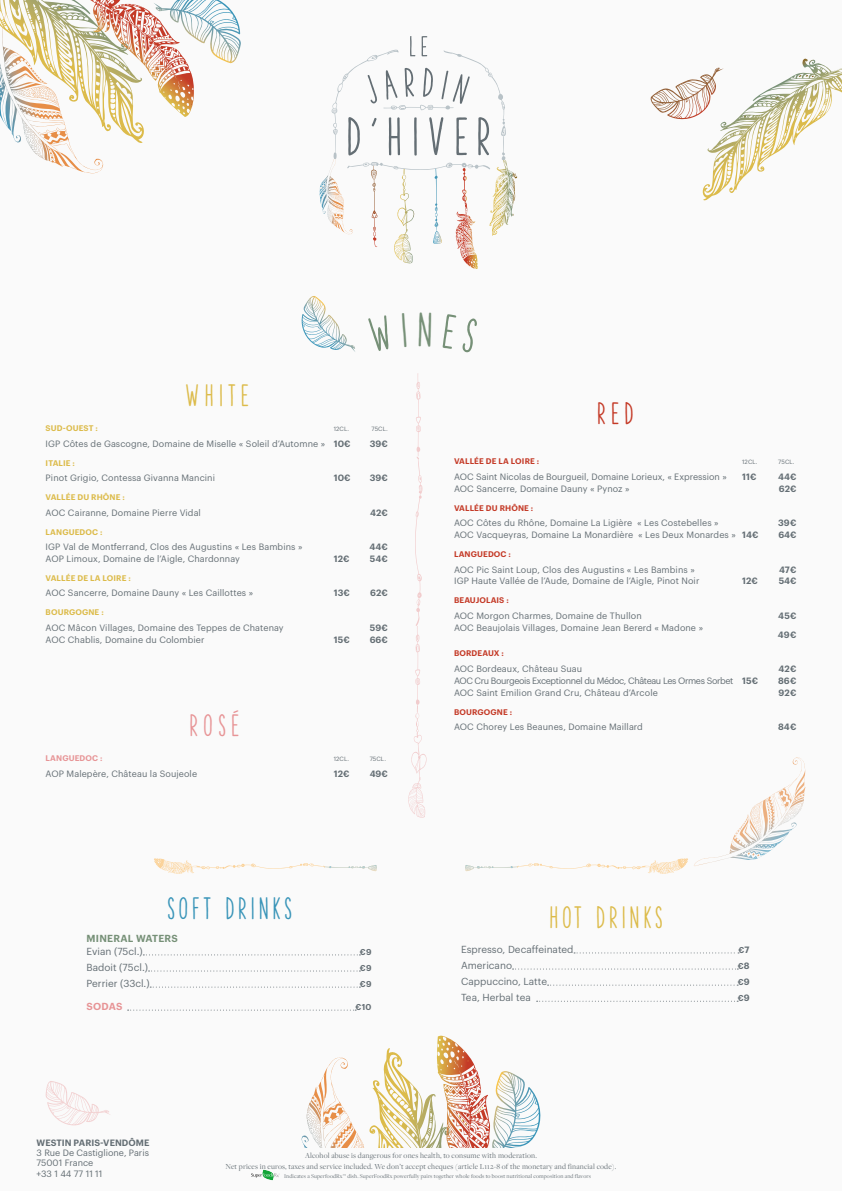
<style>
.page{position:relative;width:842px;height:1191px;background:#fafafa}
.page>*{position:absolute;margin:0;border:0;box-sizing:border-box;transform-origin:0 0}
.t1{font:900 29px "The Hand";letter-spacing:.15em;color:#dcbb4a}
.t2{font:900 29px "The Hand";letter-spacing:.15em;color:#3894b8}
.t3{font:900 29px "The Hand";color:#e79496}
.t4{font:900 29px "The Hand";color:#c43a27}
.t5{font:10px "Graphik Starwood";color:#646e74}
.t6{font:600 10px "Graphik Starwood";letter-spacing:.025em;color:#769077}
.t7{font:600 10px "Graphik Starwood";letter-spacing:.015em;color:#e79496}
.t8{font:9px/10.3px "Graphik Starwood";letter-spacing:.01em;color:#646e74}
.t9{font:600 9px "Graphik Starwood";letter-spacing:.005em;color:#646e74}
.t10{font:9px "Graphik Starwood";letter-spacing:-.04em;color:#646e74}
.t11{font:600 8.4px "Graphik Starwood";color:#646e74}
.t12{font:8px/11px "Freight Disp Pro";letter-spacing:.02em;color:#646e74;text-align:center}
.t13{font:600 8px "Graphik Starwood";letter-spacing:.015em;color:#c43a27}
.t14{font:600 8px "Graphik Starwood";letter-spacing:.015em;color:#dcbb4a}
.t15{font:600 8px "Graphik Starwood";letter-spacing:.015em;color:#e79496}
.t16{font:6px "Freight Disp Pro";letter-spacing:.02em;color:#646e74}
.t17{font:6px "Graphik Starwood";letter-spacing:.015em;color:#646e74}
.s1{font-weight:600}
.s2{font-size:9px}
</style>
<div class="page">
<svg style="left:320px;top:36px;width:197px;height:233px"></svg>
<svg style="left:143px;top:954px;width:217px;height:1px"></svg>
<svg style="left:149px;top:970px;width:211px;height:1px"></svg>
<svg style="left:150px;top:986px;width:210px;height:1px"></svg>
<svg style="left:128px;top:1009px;width:228px;height:1px"></svg>
<svg style="left:574px;top:952px;width:165px;height:1px"></svg>
<svg style="left:512px;top:968px;width:226px;height:1px"></svg>
<svg style="left:548px;top:984px;width:190px;height:1px"></svg>
<svg style="left:537px;top:1000px;width:201px;height:1px"></svg>
<svg style="left:301px;top:1057px;width:39px;height:91px"></svg>
<svg style="left:369px;top:1035px;width:172px;height:113px"></svg>
<img style="left:0;top:0;width:241px;height:154px">
<svg style="left:650px;top:59px;width:192px;height:142px"></svg>
<svg style="left:408px;top:373px;width:19px;height:445px"></svg>
<svg style="left:465px;top:858px;width:223px;height:16px"></svg>
<svg style="left:154px;top:858px;width:223px;height:16px"></svg>
<svg style="left:301px;top:296px;width:54px;height:56px"></svg>
<svg style="left:46px;top:1081px;width:64px;height:45px"></svg>
<svg style="left:719px;top:757px;width:86px;height:100px"></svg>
<svg style="left:251px;top:1169px;width:29px;height:11px"></svg>
<h1 class="t1" style="left:185px;top:378px;width:65px">WHITE</h1>
<p class="t14" style="left:46px;top:422px;width:54px">SUD-OUEST :</p>
<p class="t17" style="left:334px;top:424px;width:17px">12CL.</p>
<p class="t17" style="left:371px;top:424px;width:18px">75CL.</p>
<p class="t8" style="left:46px;top:437px;width:306px">IGP Côtes de Gascogne, Domaine de Miselle « Soleil d’Automne » <span class="s1">10€</span></p>
<p class="t9" style="left:370px;top:437px;width:20px">39€</p>
<p class="t14" style="left:46px;top:456px;width:31px">ITALIE :</p>
<p class="t8" style="left:46px;top:472px;width:171px">Pinot Grigio, Contessa Givanna Mancini</p>
<p class="t9" style="left:334px;top:471px;width:18px">10€</p>
<p class="t9" style="left:370px;top:471px;width:20px">39€</p>
<p class="t14" style="left:46px;top:491px;width:81px">VALLÉE DU RHÔNE :</p>
<p class="t8" style="left:46px;top:506px;width:157px">AOC Cairanne, Domaine Pierre Vidal</p>
<p class="t9" style="left:370px;top:505px;width:19px">42€</p>
<p class="t14" style="left:46px;top:525px;width:58px">LANGUEDOC :</p>
<p class="t8" style="left:46px;top:541px;width:258px">IGP Val de Montferrand, Clos des Augustins « Les Bambins »</p>
<p class="t9" style="left:369px;top:540px;width:20px">44€</p>
<p class="t8" style="left:46px;top:553px;width:196px">AOP Limoux, Domaine de l’Aigle, Chardonnay</p>
<p class="t9" style="left:334px;top:552px;width:17px">12€</p>
<p class="t9" style="left:370px;top:552px;width:19px">54€</p>
<p class="t14" style="left:46px;top:572px;width:87px">VALLÉE DE LA LOIRE :</p>
<p class="t8" style="left:46px;top:587px;width:209px">AOC Sancerre, Domaine Dauny « Les Caillottes »</p>
<p class="t9" style="left:334px;top:586px;width:18px">13€</p>
<p class="t9" style="left:370px;top:586px;width:19px">62€</p>
<p class="t14" style="left:46px;top:606px;width:60px">BOURGOGNE :</p>
<p class="t8" style="left:46px;top:621px;width:240px">AOC Mâcon Villages, Domaine des Teppes de Chatenay</p>
<p class="t9" style="left:370px;top:620px;width:19px">59€</p>
<p class="t8" style="left:46px;top:633px;width:160px">AOC Chablis, Domaine du Colombier</p>
<p class="t9" style="left:334px;top:632px;width:17px">15€</p>
<p class="t9" style="left:370px;top:632px;width:20px">66€</p>
<h1 class="t3" style="left:190px;top:709px;width:51px">ROSÉ</h1>
<p class="t15" style="left:46px;top:752px;width:58px">LANGUEDOC :</p>
<p class="t17" style="left:334px;top:754px;width:17px">12CL.</p>
<p class="t17" style="left:370px;top:754px;width:18px">75CL.</p>
<p class="t8" style="left:46px;top:768px;width:153px">AOP Malepère, Château la Soujeole</p>
<p class="t9" style="left:334px;top:767px;width:17px">12€</p>
<p class="t9" style="left:370px;top:767px;width:20px">49€</p>
<h1 class="t2" style="left:167px;top:892px;width:125px">SOFT DRINKS</h1>
<p class="t6" style="left:87px;top:930px;width:93px">MINERAL WATERS</p>
<p class="t5" style="left:87px;top:943px;width:58px">Evian (75cl.)</p>
<p class="t11" style="left:360px;top:945px;width:13px">€9</p>
<p class="t5" style="left:87px;top:960px;width:63px">Badoit (75cl.)</p>
<p class="t11" style="left:360px;top:961px;width:13px">€9</p>
<p class="t5" style="left:87px;top:976px;width:65px">Perrier (33cl.)</p>
<p class="t11" style="left:360px;top:977px;width:13px">€9</p>
<p class="t7" style="left:87px;top:998px;width:37px">SODAS</p>
<p class="t11" style="left:356px;top:1000px;width:17px">€10</p>
<h1 class="t4" style="left:597px;top:397px;width:37px">RED</h1>
<p class="t13" style="left:454px;top:455px;width:87px">VALLÉE DE LA LOIRE :</p>
<p class="t17" style="left:742px;top:458px;width:17px">12CL.</p>
<p class="t17" style="left:778px;top:458px;width:18px">75CL.</p>
<p class="t8" style="left:454px;top:471px;width:274px">AOC Saint Nicolas de Bourgueil, Domaine Lorieux, « Expression »</p>
<p class="t9" style="left:742px;top:470px;width:16px">11€</p>
<p class="t9" style="left:778px;top:470px;width:20px">44€</p>
<p class="t8" style="left:454px;top:483px;width:177px">AOC Sancerre, Domaine Dauny « Pynoz »</p>
<p class="t9" style="left:779px;top:482px;width:19px">62€</p>
<p class="t13" style="left:454px;top:501px;width:81px">VALLÉE DU RHÔNE :</p>
<p class="t8" style="left:454px;top:517px;width:266px">AOC Côtes du Rhône, Domaine La Ligière « Les Costebelles »</p>
<p class="t9" style="left:778px;top:516px;width:20px">39€</p>
<p class="t8" style="left:454px;top:529px;width:306px">AOC Vacqueyras, Domaine La Monardière « Les Deux Monardes » <span class="s1">14€</span></p>
<p class="t9" style="left:778px;top:528px;width:19px">64€</p>
<p class="t13" style="left:454px;top:548px;width:58px">LANGUEDOC :</p>
<p class="t8" style="left:454px;top:563px;width:242px">AOC Pic Saint Loup, Clos des Augustins « Les Bambins »</p>
<p class="t9" style="left:779px;top:562px;width:19px">47€</p>
<p class="t8" style="left:454px;top:575px;width:247px">IGP Haute Vallée de l’Aude, Domaine de l’Aigle, Pinot Noir</p>
<p class="t9" style="left:742px;top:574px;width:17px">12€</p>
<p class="t9" style="left:779px;top:574px;width:19px">54€</p>
<p class="t13" style="left:454px;top:594px;width:56px">BEAUJOLAIS :</p>
<p class="t8" style="left:454px;top:609px;width:189px">AOC Morgon Charmes, Domaine de Thullon</p>
<p class="t9" style="left:778px;top:608px;width:20px">45€</p>
<p class="t8" style="left:454px;top:621px;width:251px">AOC Beaujolais Villages, Domaine Jean Bererd « Madone »</p>
<p class="t9" style="left:778px;top:627px;width:20px">49€</p>
<p class="t13" style="left:454px;top:647px;width:51px">BORDEAUX :</p>
<p class="t8" style="left:454px;top:663px;width:130px">AOC Bordeaux, Château Suau</p>
<p class="t9" style="left:778px;top:662px;width:19px">42€</p>
<p class="t10" style="left:454px;top:674px;width:305px">AOC Cru Bourgeois Exceptionnel du Médoc, Château Les Ormes Sorbet <span class="s1">15€</span></p>
<p class="t9" style="left:778px;top:674px;width:20px">86€</p>
<p class="t8" style="left:454px;top:686px;width:205px">AOC Saint Emilion Grand Cru, Château d’Arcole</p>
<p class="t9" style="left:778px;top:685px;width:19px">92€</p>
<p class="t13" style="left:454px;top:705px;width:60px">BOURGOGNE :</p>
<p class="t8" style="left:454px;top:721px;width:190px">AOC Chorey Les Beaunes, Domaine Maillard</p>
<p class="t9" style="left:778px;top:720px;width:20px">84€</p>
<h1 class="t1" style="left:549px;top:901px;width:114px">HOT DRINKS</h1>
<p class="t5" style="left:461px;top:941px;width:114px">Espresso, Decaffeinated</p>
<p class="t11" style="left:738px;top:943px;width:13px">€<span class="s2">7</span></p>
<p class="t5" style="left:461px;top:958px;width:52px">Americano</p>
<p class="t11" style="left:738px;top:959px;width:13px">€<span class="s2">8</span></p>
<p class="t5" style="left:461px;top:974px;width:87px">Cappuccino, Latte</p>
<p class="t11" style="left:738px;top:975px;width:13px">€<span class="s2">9</span></p>
<p class="t5" style="left:461px;top:990px;width:71px">Tea, Herbal tea</p>
<p class="t11" style="left:738px;top:991px;width:13px">€<span class="s2">9</span></p>
<p class="t9" style="left:37px;top:1135px;width:114px">WESTIN PARIS-VENDÔME</p>
<p class="t8" style="left:37px;top:1146px;width:114px">3 Rue De Castiglione, Paris<br>75001 France<br>+33 1 44 77 11 11</p>
<p class="t12" style="left:226px;top:1149px;width:392px">Alcohol abuse is dangerous for ones health, to consume with moderation.<br>Net prices in euros, taxes and service included. We don’t accept cheques (article L112-8 of the monetary and financial code).</p>
<p class="t16" style="left:284px;top:1171px;width:308px">Indicates a SuperfoodRx™ dish. SuperFoodRx powerfully pairs together whole foods to boost nutritional composition and flavors</p>
</div>
